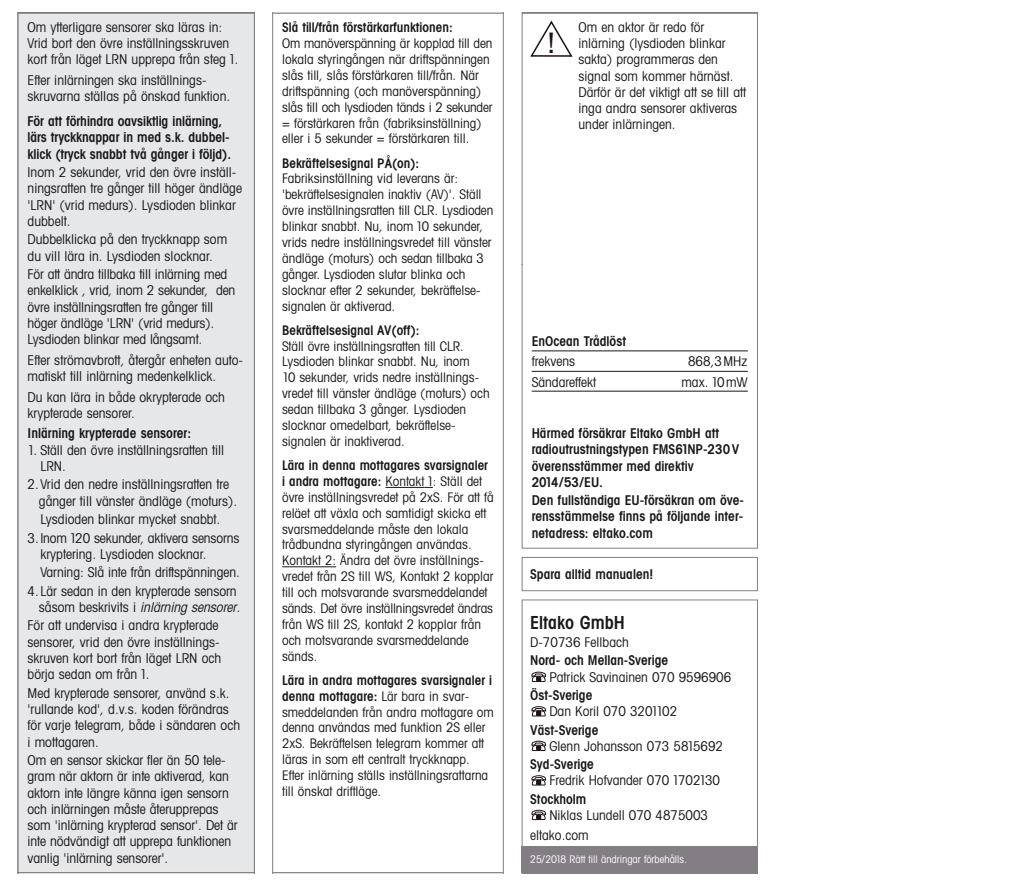
<style>
.page{position:relative;width:1021px;height:893px;background:#fff}
.page>*{position:absolute;margin:0;border:0;box-sizing:border-box;transform-origin:0 0}
.t1{font:30.6px "Franklin Gothic";color:#211315}
.t2{font:600 condensed 18px "Avant Garde";color:#191719}
.t3{font:condensed 13.5px/16.4px "Avant Garde";color:#191719}
.t4{font:600 condensed 13.5px/16.2px "Avant Garde";color:#191719}
.t5{font:condensed 13.2px/15.9px "Avant Garde";color:#191719}
.t6{font:600 condensed 13.2px "Avant Garde";color:#191719}
.t7{font:condensed 10.5px "Avant Garde";color:#fff}
.s1{font-style:italic}
.s2{font-weight:600}
</style>
<div class="page">
<div style="left:18px;top:13px;width:237px;height:860px;background:#e6e7e9"></div>
<svg style="left:521px;top:13px;width:236px;height:252px"></svg>
<div style="left:530px;top:21px;width:47px;height:134px;background:#fff"></div>
<svg style="left:530px;top:21px;width:42px;height:36px"></svg>
<svg style="left:272px;top:13px;width:231px;height:860px"></svg>
<div style="left:277px;top:13px;width:220px;height:7px;background:#fff"></div>
<svg style="left:521px;top:265px;width:236px;height:284px"></svg>
<div style="left:521px;top:846px;width:236px;height:27px;background:#837e84"></div>
<div style="left:521px;top:600px;width:236px;height:273px;border:1px solid #837e84"></div>
<svg style="left:531px;top:672px;width:15px;height:10px"></svg>
<svg style="left:531px;top:706px;width:15px;height:10px"></svg>
<svg style="left:531px;top:741px;width:15px;height:10px"></svg>
<svg style="left:531px;top:775px;width:15px;height:10px"></svg>
<svg style="left:531px;top:810px;width:15px;height:10px"></svg>
<div style="left:521px;top:557px;width:236px;height:34px;border:1px solid #837e84"></div>
<div style="left:25px;top:867px;width:218px;height:6px;background:#e7e8ea"></div>
<hr style="left:273px;top:13px;width:230px;height:1px;background:#68676c">
<hr style="left:273px;top:872px;width:230px;height:1px;background:#68676c">
<hr style="left:522px;top:13px;width:235px;height:1px;background:#68676c">
<hr style="left:18px;top:872px;width:236px;height:1px;background:#68676c">
<hr style="left:18px;top:13px;width:236px;height:1px;background:#68676c">
<p class="t3" style="left:28px;top:20px;width:212px">Om ytterligare sensorer ska läras in:<br>Vrid bort den övre inställningsskruven kort från läget LRN upprepa från steg 1.</p>
<p class="t3" style="left:28px;top:73px;width:204px">Efter inlärningen ska inställnings - skruvarna ställas på önskad funktion.</p>
<p class="t4" style="left:28px;top:114px;width:205px">För att förhindra oavsiktlig inlärning, lärs tryckknappar in med s.k. dubbel&shy;klick (tryck snabbt två gånger i följd).</p>
<p class="t3" style="left:28px;top:165px;width:216px">Inom 2 sekunder, vrid den övre inställ&shy;ningsratten tre gånger till höger ändläge 'LRN' (vrid medurs). Lysdioden blinkar dubbelt.</p>
<p class="t3" style="left:28px;top:233px;width:201px">Dubbelklicka på den tryckknapp som du vill lära in. Lysdioden slocknar.</p>
<p class="t3" style="left:28px;top:267px;width:209px">För att ändra tillbaka till inlärning med enkelklick , vrid, inom 2 sekunder, den övre inställningsratten tre gånger till höger ändläge 'LRN' (vrid medurs).<br>Lysdioden blinkar med långsamt.</p>
<p class="t3" style="left:28px;top:353px;width:217px">Efter strömavbrott, återgår enheten auto&shy;matiskt till inlärning medenkelklick.</p>
<p class="t3" style="left:28px;top:390px;width:199px">Du kan lära in både okrypterade och krypterade sensorer.</p>
<p class="t4" style="left:28px;top:427px;width:165px">Inlärning krypterade sensorer:</p>
<p class="t3" style="left:40px;top:443px;width:185px;text-indent:-13px">1. Ställ den övre inställningsratten till<br>LRN.</p>
<p class="t3" style="left:39px;top:478px;width:200px;text-indent:-11px">2.Vrid den nedre inställningsratten tre gånger till vänster ändläge (moturs).</p>
<p class="t3" style="left:28px;top:511px;width:213px;line-height:18.5px;text-align:center">Lysdioden blinkar mycket snabbt.<br>3.Inom 120 sekunder, aktivera sensorns</p>
<p class="t3" style="left:40px;top:547px;width:167px">kryptering. Lysdioden slocknar.</p>
<p class="t3" style="left:40px;top:566px;width:201px">Varning: Slå inte från driftspänningen.</p>
<p class="t3" style="left:28px;top:584px;width:211px">4.Lär sedan in den krypterade sensorn</p>
<p class="t3" style="left:28px;top:599px;width:217px;line-height:18.5px;text-indent:11px">s å s o m b e s k r i v i ts i <span class="s1">inlärning sensorer.<br></span>För att undervisa i andra krypterade</p>
<p class="t3" style="left:28px;top:635px;width:195px;text-align:justify">sensorer, vrid den övre inställnings - skruven kort bort från läget LRN och börja sedan om från 1.</p>
<p class="t3" style="left:28px;top:686px;width:214px">Med krypterade sensorer, använd s.k. 'rullande kod', d.v.s. koden förändras för varje telegram, både i sändaren och i mottagaren.</p>
<p class="t3" style="left:28px;top:753px;width:212px">Om en sensor skickar fler än 50 tele&shy;gram när aktorn är inte aktiverad, kan aktorn inte längre känna igen sensorn och inlärningen måste återupprepas som 'inlärning krypterad sensor'. Det är inte nödvändigt att upprepa funktionen vanlig 'inlärning sensorer'.</p>
<p class="t6" style="left:282px;top:23px;width:172px">Slå till/från förstärkarfunktionen:</p>
<p class="t5" style="left:282px;top:37px;width:212px">Om manöverspänning är kopplad till den lokala styringången när driftspänningen slås till, slås förstärkaren till/från. När driftspänning (och manöverspänning) slås till och lysdioden tänds i 2 sekunder = förstärkaren från (fabriksinställning) eller i 5 sekunder = förstärkaren till.</p>
<p class="t6" style="left:282px;top:158px;width:139px">Bekräftelsesignal PÅ(on):</p>
<p class="t5" style="left:282px;top:172px;width:213px">Fabriksinställning vid leverans är: 'bekräftelsesignalen inaktiv (AV)'. Ställ övre inställningsratten till CLR. Lys dioden blinkar snabbt. Nu, inom 10 sekunder, vrids nedre inställnings vredet till vänster ändläge (moturs) och sedan tillbaka 3 gånger. Lysdioden slutar blinka och slocknar efter 2 sekunder, bekräftelse - signalen är aktiverad.</p>
<p class="t6" style="left:282px;top:325px;width:139px">Bekräftelsesignal AV(off):</p>
<p class="t5" style="left:282px;top:339px;width:209px">Ställ övre inställningsratten till CLR.<br>Lys dioden blinkar snabbt. Nu, inom<br>10 sekunder, vrids nedre inställnings - vredet till vänster ändläge (moturs) och sedan tillbaka 3 gånger. Lysdioden slocknar omedelbart, bekräftelse - signalen är inaktiverad.</p>
<p class="t5" style="left:282px;top:459px;width:213px"><span class="s2">Lära in denna mottagares svarsignaler i andra mottagare:</span> Kontakt 1: Ställ det övre inställningsvredet på 2xS. För att få reläet att växla och samtidigt skicka ett svarsmeddelande måste den lokala trådbundna styringången användas.<br>Kontakt 2: Ändra det övre inställnings - vredet från 2S till WS, Kontakt 2 kopplar till och motsvarande svarsmeddelandet sänds. Det övre inställningsvredet ändras från WS till 2S, kontakt 2 kopplar från och motsvarande svarsmeddelande sänds.</p>
<p class="t5" style="left:282px;top:673px;width:213px"><span class="s2">Lära in andra mottagares svarsignaler i denna mottagare:</span> Lär bara in svar&shy;smeddelanden från andra mottagare om denna användas med funktion 2S eller 2xS. Bekräftelsen telegram kommer att läras in som ett centralt tryckknapp.<br>Efter inlärning ställs inställningsrattarna till önskat driftläge.</p>
<h1 class="t1" style="left:547px;top:32px;width:10px">!</h1>
<p class="t3" style="left:578px;top:20px;width:169px">Om en aktor är redo för inlärning (lysdioden blinkar sakta) programmeras den signal som kommer härnäst.<br>Därför är det viktigt att se till att inga andra sensorer aktiveras under inlärningen.</p>
<p class="t4" style="left:531px;top:334px;width:96px">EnOcean Trådlöst</p>
<p class="t3" style="left:531px;top:355px;width:45px">frekvens</p>
<p class="t3" style="left:688px;top:355px;width:61px">868,3MHz</p>
<p class="t3" style="left:531px;top:375px;width:66px">Sändareffekt</p>
<p class="t3" style="left:681px;top:375px;width:68px">max. 10mW</p>
<p class="t4" style="left:531px;top:426px;width:209px">Härmed försäkrar Eltako GmbH att radioutrustningstypen FMS61NP-230V överensstämmer med direktiv<br>2014/53/EU.</p>
<p class="t4" style="left:531px;top:493px;width:214px;text-align:justify">Den fullständiga EU-försäkran om öve&shy;rensstämmelse finns på följande inter&shy;netadress: eltako.com</p>
<p class="t4" style="left:530px;top:567px;width:125px">Spara alltid manualen!</p>
<h2 class="t2" style="left:530px;top:616px;width:96px">Eltako GmbH</h2>
<p class="t3" style="left:530px;top:635px;width:100px">D-70736 Fellbach</p>
<p class="t4" style="left:530px;top:654px;width:139px">Nord- och Mellan-Sverige</p>
<p class="t3" style="left:549px;top:670px;width:183px">Patrick Savinainen 070 9596906</p>
<p class="t4" style="left:530px;top:688px;width:64px">Öst-Sverige</p>
<p class="t3" style="left:549px;top:704px;width:129px">Dan Koril 070 3201102</p>
<p class="t4" style="left:530px;top:723px;width:70px">Väst-Sverige</p>
<p class="t3" style="left:549px;top:739px;width:175px">Glenn Johansson 073 5815692</p>
<p class="t4" style="left:530px;top:757px;width:65px">Syd-Sverige</p>
<p class="t3" style="left:549px;top:773px;width:172px">Fredrik Hofvander 070 1702130</p>
<p class="t4" style="left:530px;top:792px;width:58px">Stockholm</p>
<p class="t3" style="left:530px;top:806px;width:179px;line-height:20.4px;text-indent:19px">Niklas Lundell 070 4875003 eltako.com</p>
<p class="t7" style="left:530px;top:856px;width:158px">25/2018 Rätt till ändringar förbehålls.</p>
</div>
